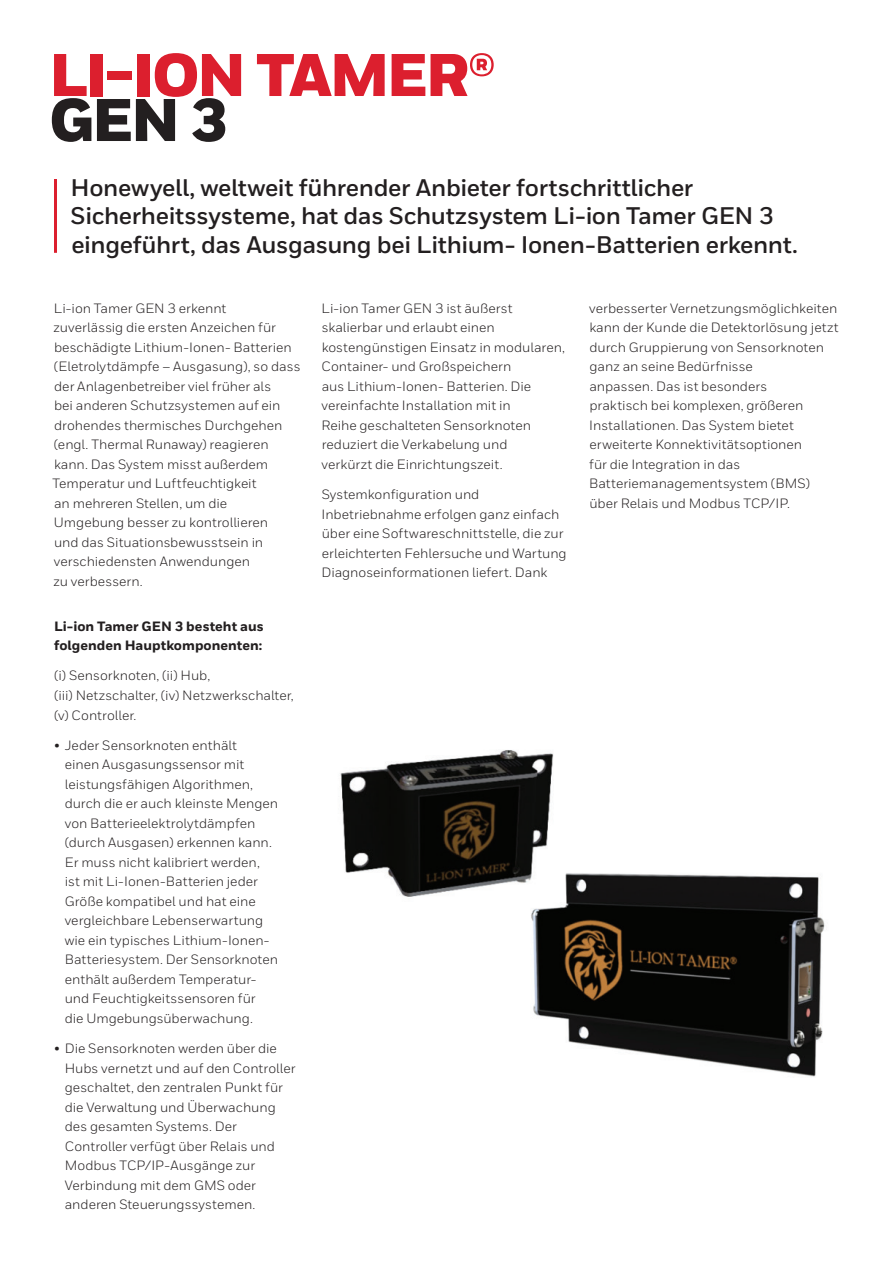
<style>
.page{position:relative;width:893px;height:1263px;background:#fff}
.page>*{position:absolute;margin:0;border:0;box-sizing:border-box;transform-origin:0 0}
.Title_40_30__the_res{font:900 60px "Honeywell Sans";letter-spacing:-.05em;color:#dc1f2e}
.Title_40_30__the_res-2{font:900 60px "Honeywell Sans";color:#231f20}
.Intro_Body{font:700 24px/28.5px "Honeywell Sans";letter-spacing:-.015em;color:#231f20}
.Body__9_13_pt{font:13.5px/19.5px "Honeywell Sans";color:#231f20}
.Body__9_13_pt-2{font:800 13.5px/19.5px "Honeywell Sans";color:#231f20}
</style>
<div class="page">
<hr style="left:54px;top:179px;width:3px;height:74px;background:#dc1f2e">
<img style="left:340px;top:750px;width:485px;height:327px">
<p class="Title_40_30__the_res" style="left:49px;top:38px;width:448px">LI-ION TAMER®</p>
<p class="Title_40_30__the_res-2" style="left:49px;top:83px;width:180px">GEN 3</p>
<p class="Intro_Body" style="left:71px;top:174px;width:729px">Honewyell, weltweit führender Anbieter fortschrittlicher<br>Sicherheitssysteme, hat das Schutzsystem Li-ion Tamer GEN 3 eingeführt, das Ausgasung bei Lithium- Ionen-Batterien erkennt.</p>
<p class="Body__9_13_pt" style="left:52px;top:298px;width:250px">Li-ion Tamer GEN 3 erkennt<br>zuverlässig die ersten Anzeichen für beschädigte Lithium-Ionen- Batterien (Eletrolytdämpfe – Ausgasung), so dass der Anlagenbetreiber viel früher als<br>bei anderen Schutzsystemen auf ein drohendes thermisches Durchgehen (engl. Thermal Runaway) reagieren kann. Das System misst außerdem Temperatur und Luftfeuchtigkeit<br>an mehreren Stellen, um die<br>Umgebung besser zu kontrollieren<br>und das Situationsbewusstsein in verschiedensten Anwendungen<br>zu verbessern.</p>
<p class="Body__9_13_pt" style="left:321px;top:298px;width:245px">Li-ion Tamer GEN 3 ist äußerst skalierbar und erlaubt einen kostengünstigen Einsatz in modularen, Container- und Großspeichern<br>aus Lithium-Ionen- Batterien. Die vereinfachte Installation mit in<br>Reihe geschalteten Sensorknoten reduziert die Verkabelung und<br>verkürzt die Einrichtungszeit.</p>
<p class="Body__9_13_pt" style="left:321px;top:485px;width:247px">Systemkonfiguration und Inbetriebnahme erfolgen ganz einfach über eine Softwareschnittstelle, die zur erleichterten Fehlersuche und Wartung Diagnoseinformationen liefert. Dank</p>
<p class="Body__9_13_pt-2" style="left:54px;top:617px;width:211px">Li-ion Tamer GEN 3 besteht aus folgenden Hauptkomponenten:</p>
<p class="Body__9_13_pt" style="left:54px;top:666px;width:241px">(i) Sensorknoten, (ii) Hub,<br>(iii) Netzschalter, (iv) Netzwerkschalter, (v) Controller.</p>
<p class="Body__9_13_pt" style="left:65px;top:735px;width:215px;text-indent:-11px">• Jeder Sensorknoten enthält<br>einen Ausgasungssensor mit leistungsfähigen Algorithmen, durch die er auch kleinste Mengen von Batterieelektrolytdämpfen (durch Ausgasen) erkennen kann.<br>Er muss nicht kalibriert werden, ist mit Li-Ionen-Batterien jeder<br>Größe kompatibel und hat eine vergleichbare Lebenserwartung wie ein typisches Lithium-Ionen-<br>Batteriesystem. Der Sensorknoten enthält außerdem Temperatur&shy;und Feuchtigkeitssensoren für<br>die Umgebungsüberwachung.</p>
<p class="Body__9_13_pt" style="left:65px;top:1039px;width:232px;text-indent:-11px">• Die Sensorknoten werden über die<br>Hubs vernetzt und auf den Controller geschaltet, den zentralen Punkt für die Verwaltung und Überwachung des gesamten Systems. Der<br>Controller verfügt über Relais und<br>Modbus TCP/IP-Ausgänge zur<br>Verbindung mit dem GMS oder anderen Steuerungssystemen.</p>
<p class="Body__9_13_pt" style="left:589px;top:298px;width:251px">verbesserter Vernetzungsmöglichkeiten kann der Kunde die Detektorlösung jetzt durch Gruppierung von Sensorknoten ganz an seine Bedürfnisse<br>anpassen. Das ist besonders<br>praktisch bei komplexen, größeren Installationen. Das System bietet erweiterte Konnektivitätsoptionen<br>für die Integration in das Batteriemanagementsystem (BMS) über Relais und Modbus TCP/IP.</p>
</div>
